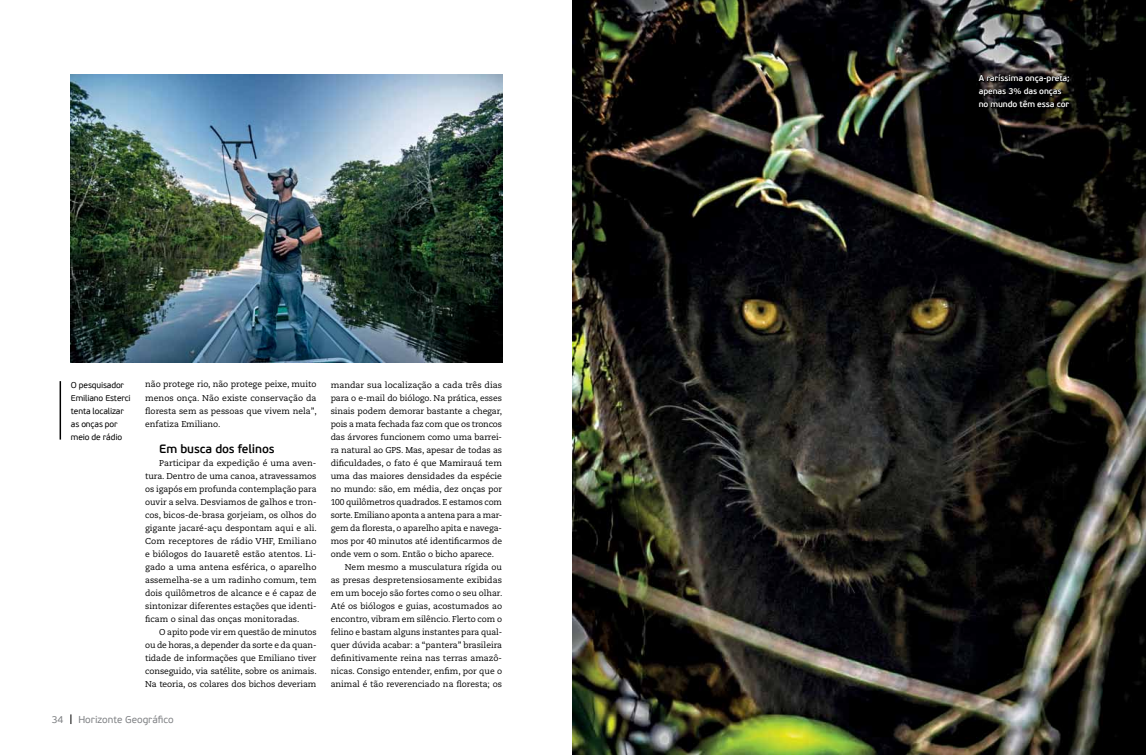
<style>
.page{position:relative;width:1146px;height:755px;background:#fff}
.page>*{position:absolute;margin:0;border:0;box-sizing:border-box;transform-origin:0 0}
.t1{font:600 12px "PF Beau Sans Pro";letter-spacing:-.01em;color:#000}
.t2{font:10px "PF Beau Sans Pro";color:#808285}
.t3{font:8.5px/13px "Caecilia LT Std";letter-spacing:-.005em;color:#000;text-align:justify}
.t4{font:8.5px/13px "PF Beau Sans Pro";letter-spacing:-.015em;color:#000}
.t5{font:600 8.5px/13px "PF Beau Sans Pro";letter-spacing:-.015em;color:#fff}
</style>
<div class="page">
<hr style="left:60px;top:381px;width:1px;height:58px;background:#000">
<img style="left:573px;top:0;width:572px;height:754px">
<img style="left:71px;top:75px;width:431px;height:287px">
<div style="left:979px;top:75px;width:92px;height:34px;background:#000;opacity:.75"></div>
<svg style="left:978px;top:63px;width:91px;height:46px;background:#191715"></svg>
<p class="t4" style="left:71px;top:378px;width:61px">O pesquisador<br>Emiliano Esterci tenta localizar as onças por meio de rádio</p>
<p class="t3" style="left:145px;top:378px;width:173px">não protege rio, não protege peixe, muito menos onça. Não existe conservação da floresta sem as pessoas que vivem nela”, enfatiza Emiliano.</p>
<h1 class="t1" style="left:159px;top:441px;width:117px">Em busca dos felinos</h1>
<p class="t3" style="left:145px;top:456px;width:173px;text-indent:14px">Participar da expedição é uma aven&shy;tura. Dentro de uma canoa, atravessamos os igapós em profunda contemplação para ouvir a selva. Desviamos de galhos e tron&shy;cos, bicos-de-brasa gorjeiam, os olhos do gigante jacaré-açu despontam aqui e ali.<br>Com receptores de rádio VHF, Emiliano e biólogos do Iauaretê estão atentos. Li&shy;gado a uma antena esférica, o aparelho assemelha-se a um radinho comum, tem dois quilômetros de alcance e é capaz de sintonizar diferentes estações que identi&shy;ficam o sinal das onças monitoradas.</p>
<p class="t3" style="left:145px;top:625px;width:173px;text-indent:14px">O apito pode vir em questão de minutos ou de horas, a depender da sorte e da quan&shy;tidade de informações que Emiliano tiver conseguido, via satélite, sobre os animais.<br>Na teoria, os colares dos bichos deveriam</p>
<p class="t2" style="left:52px;top:713px;width:13px">34</p>
<p class="t2" style="left:78px;top:713px;width:97px">Horizonte Geográfico</p>
<p class="t3" style="left:330px;top:378px;width:173px">mandar sua localização a cada três dias</p>
<p class="t3" style="left:330px;top:391px;width:173px">para o e-mail do biólogo. Na prática, esses</p>
<p class="t3" style="left:330px;top:404px;width:173px">sinais podem demorar bastante a chegar,</p>
<p class="t3" style="left:330px;top:417px;width:173px">pois a mata fechada faz com que os troncos</p>
<p class="t3" style="left:330px;top:430px;width:173px">das árvores funcionem como uma barrei-</p>
<p class="t3" style="left:330px;top:443px;width:173px">ra natural ao GPS. Mas, apesar de todas as</p>
<p class="t3" style="left:330px;top:456px;width:173px">dificuldades, o fato é que Mamirauá tem</p>
<p class="t3" style="left:330px;top:469px;width:173px">uma das maiores densidades da espécie</p>
<p class="t3" style="left:330px;top:482px;width:173px">no mundo: são, em média, dez onças por</p>
<p class="t3" style="left:330px;top:495px;width:173px">100 quilômetros quadrados. E estamos com</p>
<p class="t3" style="left:330px;top:508px;width:173px">sorte. Emiliano aponta a antena para a mar-</p>
<p class="t3" style="left:330px;top:521px;width:173px">gem da floresta, o aparelho apita e navega-</p>
<p class="t3" style="left:330px;top:534px;width:173px">mos por 40 minutos até identificarmos de</p>
<p class="t3" style="left:330px;top:547px;width:165px">onde vem o som. Então o bicho aparece.</p>
<p class="t3" style="left:345px;top:560px;width:159px">Nem mesmo a musculatura rígida ou</p>
<p class="t3" style="left:330px;top:573px;width:173px">as presas despretensiosamente exibidas</p>
<p class="t3" style="left:330px;top:586px;width:173px">em um bocejo são fortes como o seu olhar.</p>
<p class="t3" style="left:330px;top:599px;width:173px">Até os biólogos e guias, acostumados ao</p>
<p class="t3" style="left:330px;top:612px;width:173px">encontro, vibram em silêncio. Flerto com o</p>
<p class="t3" style="left:330px;top:625px;width:173px">felino e bastam alguns instantes para qual-</p>
<p class="t3" style="left:330px;top:638px;width:173px">quer dúvida acabar: a “pantera” brasileira</p>
<p class="t3" style="left:330px;top:651px;width:173px">definitivamente reina nas terras amazô-</p>
<p class="t3" style="left:330px;top:664px;width:173px">nicas. Consigo entender, enfim, por que o</p>
<p class="t3" style="left:330px;top:677px;width:173px">animal é tão reverenciado na floresta; os</p>
<p class="t5" style="left:978px;top:72px;width:92px">A raríssima onça-preta; apenas 3% das onças no mundo têm essa cor</p>
</div>
